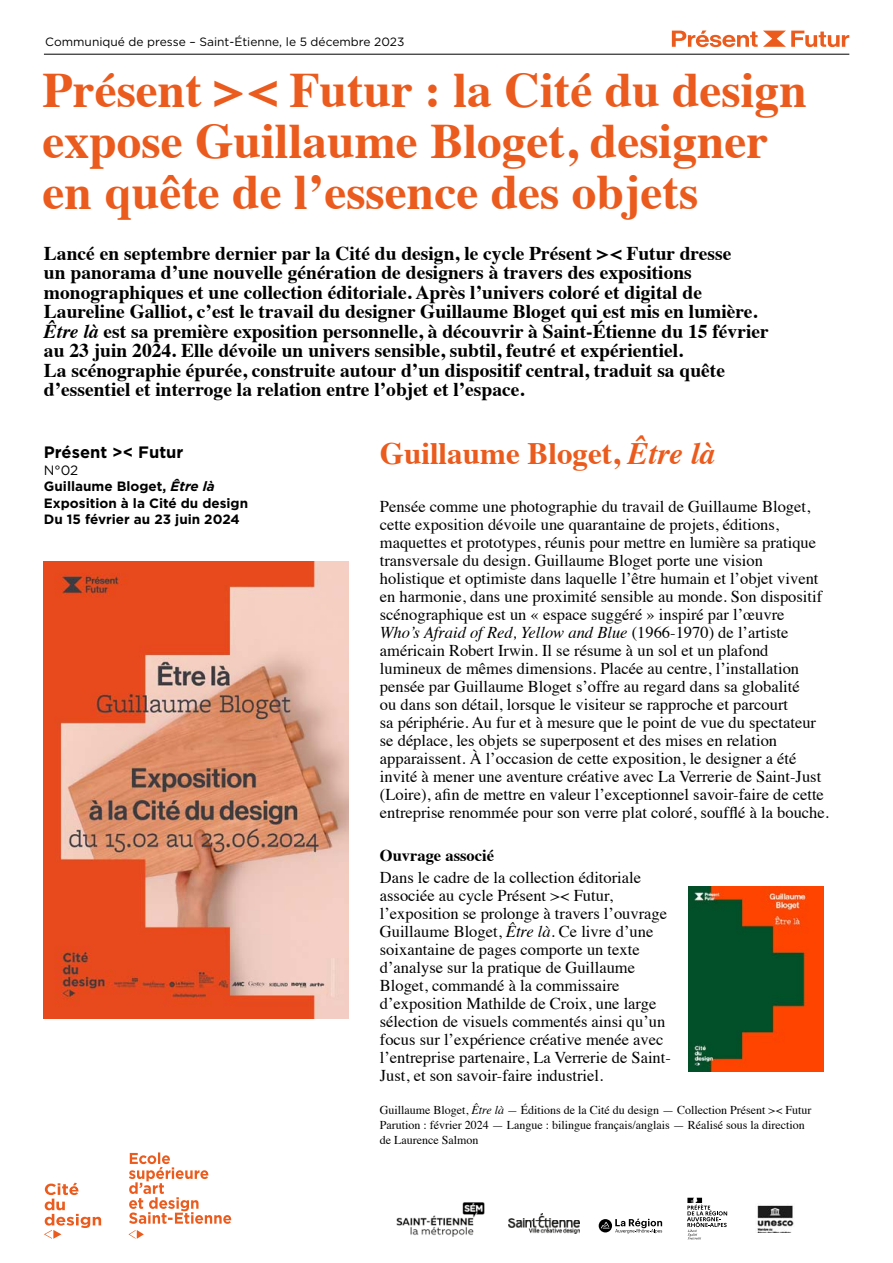
<style>
.page{position:relative;width:893px;height:1263px;background:#fff}
.page>*{position:absolute;margin:0;border:0;box-sizing:border-box;transform-origin:0 0}
.t1{font:700 49.5px/51px "Times";color:#eb5b1d}
.t2{font:700 31.05px "Times";color:#eb5b1d}
.t3{font:700 19.5px/19.5px "Times";color:#000}
.t4{font:16.5px/18px "Times";color:#000}
.t5{font:700 16.5px "Times";color:#000}
.t6{font:700 16.5px "Gotham";color:#000}
.t7{font:700 13.5px/16.5px "Gotham";color:#000}
.t8{font:12px/15px "Times";color:#000}
.t9{font:12px "Gotham";color:#000}
.s1{font-style:italic}
.s2{font-weight:400}
</style>
<div class="page">
<img style="left:396px;top:1202px;width:89px;height:35px">
<img style="left:508px;top:1213px;width:72px;height:21px">
<svg style="left:599px;top:1219px;width:63px;height:14px"></svg>
<img style="left:757px;top:1205px;width:37px;height:28px">
<hr style="left:44px;top:54px;width:805px;height:1px;background:#000">
<svg style="left:687px;top:1198px;width:40px;height:41px"></svg>
<img style="left:44px;top:561px;width:304px;height:457px">
<svg style="left:672px;top:31px;width:177px;height:16px"></svg>
<img style="left:688px;top:887px;width:136px;height:184px">
<svg style="left:129px;top:1230px;width:15px;height:9px"></svg>
<svg style="left:129px;top:1152px;width:102px;height:72px"></svg>
<svg style="left:44px;top:1182px;width:57px;height:57px"></svg>
<p class="t9" style="left:45px;top:34px;width:361px">Communiqué de presse – Saint-Étienne, le 5 décembre 2023</p>
<h1 class="t1" style="left:43px;top:60px;width:766px">Présent &gt;&lt; Futur : la Cité du design expose Guillaume Bloget, designer en quête de l’essence des objets</h1>
<p class="t3" style="left:44px;top:241px;width:726px">Lancé en septembre dernier par la Cité du design, le cycle Présent &gt;&lt; Futur dresse<br>un panorama d’une nouvelle génération de designers à travers des expositions monographiques et une collection éditoriale. Après l’univers coloré et digital de Laureline Galliot, c’est le travail du designer Guillaume Bloget qui est mis en lumière.<br><span class="s1">Être là</span> est sa première exposition personnelle, à découvrir à Saint-Étienne du 15 février au 23 juin 2024. Elle dévoile un univers sensible, subtil, feutré et expérientiel.<br>La scénographie épurée, construite autour d’un dispositif central, traduit sa quête d’essentiel et interroge la relation entre l’objet et l’espace.</p>
<p class="t6" style="left:44px;top:441px;width:141px">Présent &gt;&lt; Futur</p>
<p class="t7" style="left:44px;top:461px;width:206px"><span class="s2">N°02<br></span>Guillaume Bloget, <span class="s1">Être là<br></span>Exposition à la Cité du design<br>Du 15 février au 23 juin 2024</p>
<h2 class="t2" style="left:380px;top:424px;width:337px">Guillaume Bloget, <span class="s1">Être là</span></h2>
<p class="t4" style="left:380px;top:496px;width:451px">Pensée comme une photographie du travail de Guillaume Bloget, cette exposition dévoile une quarantaine de projets, éditions, maquettes et prototypes, réunis pour mettre en lumière sa pratique transversale du design. Guillaume Bloget porte une vision holistique et optimiste dans laquelle l’être humain et l’objet vivent en harmonie, dans une proximité sensible au monde. Son dispositif scénographique est un « espace suggéré » inspiré par l’œuvre<br><span class="s1">Who’s Afraid of Red, Yellow and Blue</span> (1966-1970) de l’artiste américain Robert Irwin. Il se résume à un sol et un plafond lumineux de mêmes dimensions. Placée au centre, l’installation pensée par Guillaume Bloget s’offre au regard dans sa globalité<br>ou dans son détail, lorsque le visiteur se rapproche et parcourt<br>sa périphérie. Au fur et à mesure que le point de vue du spectateur se déplace, les objets se superposent et des mises en relation apparaissent. À l’occasion de cette exposition, le designer a été invité à mener une aventure créative avec La Verrerie de Saint-Just (Loire), afin de mettre en valeur l’exceptionnel savoir-faire de cette entreprise renommée pour son verre plat coloré, soufflé à la bouche.</p>
<p class="t5" style="left:380px;top:840px;width:116px">Ouvrage associé</p>
<p class="t4" style="left:380px;top:867px;width:293px">Dans le cadre de la collection éditoriale associée au cycle Présent &gt;&lt; Futur, l’exposition se prolonge à travers l’ouvrage Guillaume Bloget, <span class="s1">Être là.</span> Ce livre d’une soixantaine de pages comporte un texte d’analyse sur la pratique de Guillaume Bloget, commandé à la commissaire d’exposition Mathilde de Croix, une large sélection de visuels commentés ainsi qu’un focus sur l’expérience créative menée avec l’entreprise partenaire, La Verrerie de Saint-Just, et son savoir-faire industriel.</p>
<p class="t8" style="left:380px;top:1102px;width:433px">Guillaume Bloget, <span class="s1">Être là —</span> Éditions de la Cité du design — Collection Présent &gt;&lt; Futur<br>Parution : février 2024 — Langue : bilingue français/anglais — Réalisé sous la direction de Laurence Salmon</p>
</div>
